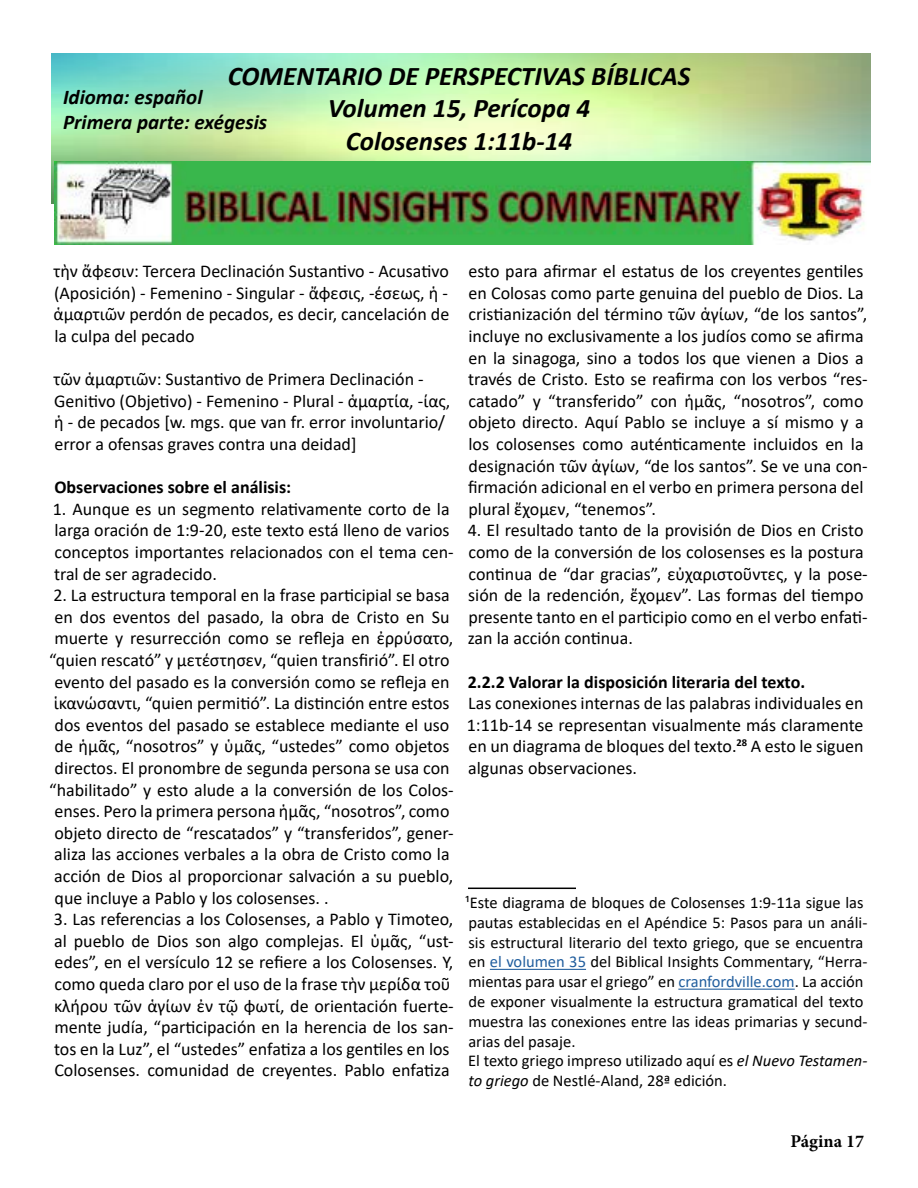
<style>
.page{position:relative;width:918px;height:1188px;background:#fff}
.page>*{position:absolute;margin:0;border:0;box-sizing:border-box;transform-origin:0 0}
.t1{font:italic 700 27px/32.4px "Calibri";color:#000;text-align:center}
.t2{font:italic 700 21px/25.2px "Calibri";color:#000}
.t3{font:18px/21.6px "Calibri";color:#000}
.t4{font:700 18px "Calibri";color:#000}
.t5{font:700 18px "Minion Pro";color:#000}
.t6{font:16.5px/19.8px "Calibri";color:#000}
.s1{color:#215e9e}
.s2{font-style:italic}
</style>
<div class="page">
<img style="left:51px;top:53px;width:819px;height:150px">
<img style="left:54px;top:162px;width:816px;height:82px">
<hr style="left:468px;top:888px;width:108px;height:1px;background:#000">
<hr style="left:490px;top:969px;width:96px;height:1px;background:#215e9e">
<hr style="left:678px;top:989px;width:117px;height:1px;background:#215e9e">
<h1 class="t1" style="left:228px;top:59px;width:464px">COMENTARIO DE PERSPECTIVAS BÍBLICAS<br>Volumen 15, Perícopa 4<br>Colosenses 1:11b-14</h1>
<p class="t2" style="left:63px;top:84px;width:206px">Idioma: español<br>Primera parte: exégesis</p>
<p class="t3" style="left:53px;top:260px;width:397px;text-align:justify">τὴν ἄφεσιν: Tercera Declinación Sustantivo - Acusativo (Aposición) - Femenino - Singular - ἄφεσις, -έσεως, ἡ - ἁμαρτιῶν perdón de pecados, es decir, cancelación de la culpa del pecado</p>
<p class="t3" style="left:53px;top:368px;width:398px">τῶν ἁμαρτιῶν: Sustantivo de Primera Declinación - Genitivo (Objetivo) - Femenino - Plural - ἁμαρτία, -ίας, ἡ - de pecados [w. mgs. que van fr. error involuntario/ error a ofensas graves contra una deidad]</p>
<p class="t4" style="left:54px;top:474px;width:238px">Observaciones sobre el análisis:</p>
<p class="t3" style="left:53px;top:498px;width:402px">1. Aunque es un segmento relativamente corto de la larga oración de 1:9-20, este texto está lleno de varios conceptos importantes relacionados con el tema cen&shy;tral de ser agradecido.</p>
<p class="t3" style="left:49px;top:584px;width:406px">2. La estructura temporal en la frase participial se basa en dos eventos del pasado, la obra de Cristo en Su muerte y resurrección como se refleja en ἐρρύσατο, “quien rescató” y μετέστησεν, “quien transfirió”. El otro evento del pasado es la conversión como se refleja en ἱκανώσαντι, “quien permitió”. La distinción entre estos dos eventos del pasado se establece mediante el uso de ἡμᾶς, “nosotros” y ὑμᾶς, “ustedes” como objetos directos. El pronombre de segunda persona se usa con “habilitado” y esto alude a la conversión de los Colos&shy;enses. Pero la primera persona ἡμᾶς, “nosotros”, como objeto directo de “rescatados” y “transferidos”, gener&shy;aliza las acciones verbales a la obra de Cristo como la acción de Dios al proporcionar salvación a su pueblo, que incluye a Pablo y los colosenses. .</p>
<p class="t3" style="left:54px;top:908px;width:401px">3. Las referencias a los Colosenses, a Pablo y Timoteo, al pueblo de Dios son algo complejas. El ὑμᾶς, “ust&shy;edes”, en el versículo 12 se refiere a los Colosenses. Y, como queda claro por el uso de la frase τὴν μερίδα τοῦ κλήρου τῶν ἁγίων ἐν τῷ φωτί, de orientación fuerte&shy;mente judía, “participación en la herencia de los san&shy;tos en la Luz”, el “ustedes” enfatiza a los gentiles en los Colosenses. comunidad de creyentes. Pablo enfatiza</p>
<p class="t3" style="left:468px;top:260px;width:401px">esto para afirmar el estatus de los creyentes gentiles en Colosas como parte genuina del pueblo de Dios. La cristianización del término τῶν ἁγίων, “de los santos”, incluye no exclusivamente a los judíos como se afirma en la sinagoga, sino a todos los que vienen a Dios a través de Cristo. Esto se reafirma con los verbos “res&shy;catado” y “transferido” con ἡμᾶς, “nosotros”, como objeto directo. Aquí Pablo se incluye a sí mismo y a los colosenses como auténticamente incluidos en la designación τῶν ἁγίων, “de los santos”. Se ve una con&shy;firmación adicional en el verbo en primera persona del plural ἔχομεν, “tenemos”.</p>
<p class="t3" style="left:468px;top:519px;width:402px">4. El resultado tanto de la provisión de Dios en Cristo como de la conversión de los colosenses es la postura continua de “dar gracias”, εὐχαριστοῦντες, y la pose&shy;sión de la redención, ἔχομεν”. Las formas del tiempo presente tanto en el participio como en el verbo enfati&shy;zan la acción continua.</p>
<p class="t4" style="left:468px;top:669px;width:339px">2.2.2 Valorar la disposición literaria del texto.</p>
<p class="t3" style="left:467px;top:692px;width:398px;text-align:justify">Las conexiones internas de las palabras individuales en 1:11b-14 se representan visualmente más claramente en un diagrama de bloques del texto.<sup>28</sup> A esto le siguen algunas observaciones.</p>
<p class="t6" style="left:466px;top:892px;width:403px">1Este diagrama de bloques de Colosenses 1:9-11a sigue las pautas establecidas en el Apéndice 5: Pasos para un análi&shy;sis estructural literario del texto griego, que se encuentra en <span class="s1">el volumen 35</span> del Biblical Insights Commentary, “Herra&shy;mientas para usar el griego” en <span class="s1">cranfordville.com</span>. La acción de exponer visualmente la estructura gramatical del texto muestra las conexiones entre las ideas primarias y secund&shy;arias del pasaje.</p>
<p class="t6" style="left:468px;top:1051px;width:401px">El texto griego impreso utilizado aquí es <span class="s2">el Nuevo Testamen&shy;to griego</span> de Nestlé-Aland, 28ª edición.</p>
<p class="t5" style="left:790px;top:1129px;width:75px">Página 17</p>
</div>
